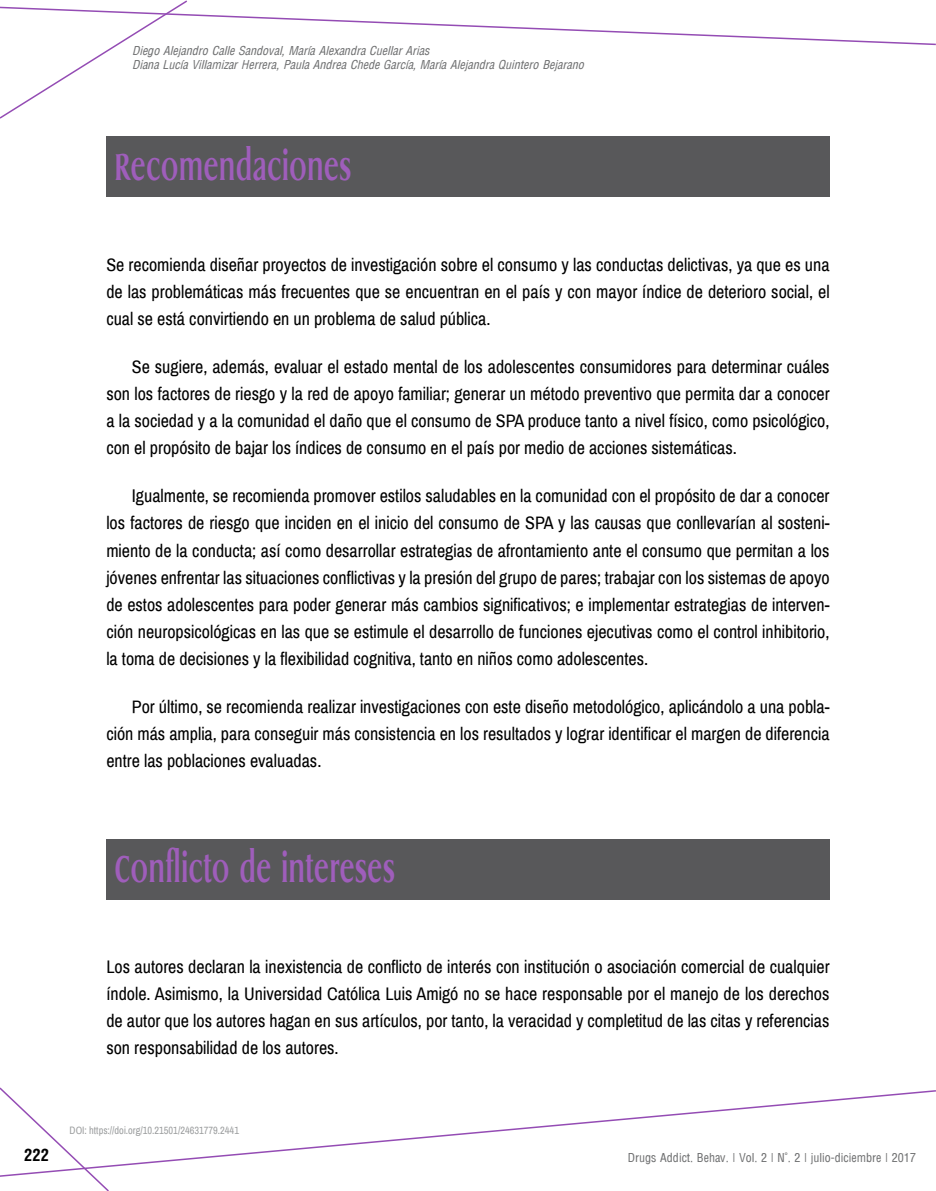
<style>
.page{position:relative;width:936px;height:1191px;background:#fff}
.page>*{position:absolute;margin:0;border:0;box-sizing:border-box;transform-origin:0 0}
.t1{font:700 37.5px "Griffon Condensed";letter-spacing:.02em;color:#9f5ebb}
.t2{font:18px/27px "Archivo Narrow";color:#000;text-align:justify}
.t3{font:700 condensed 16.5px "Arena";color:#000}
.t4{font:italic condensed 12px/13.8px "Arena";color:#707172}
.t5{font:12px "Arena Condensed";color:#707172}
.t6{font:10.5px "Archivo Narrow";color:#9c9e9f}
</style>
<div class="page">
<svg style="left:0;top:0;width:935px;height:119px"></svg>
<svg style="left:110px;top:1090px;width:825px;height:77px"></svg>
<svg style="left:0;top:1087px;width:110px;height:104px"></svg>
<div style="left:106px;top:136px;width:723px;height:61px;background:#58585a"></div>
<div style="left:106px;top:838px;width:723px;height:61px;background:#58585a"></div>
<p class="t4" style="left:132px;top:44px;width:453px">Diego Alejandro Calle Sandoval, María Alexandra Cuellar Arias<br>Diana Lucía Villamizar Herrera, Paula Andrea Chede García, María Alejandra Quintero Bejarano</p>
<h1 class="t1" style="left:115px;top:141px;width:238px">Recomendaciones</h1>
<p class="t2" style="left:106px;top:251px;width:724px">Se recomienda diseñar proyectos de investigación sobre el consumo y las conductas delictivas, ya que es una de las problemáticas más frecuentes que se encuentran en el país y con mayor índice de deterioro social, el cual se está convirtiendo en un problema de salud pública.</p>
<p class="t2" style="left:106px;top:354px;width:724px;text-indent:26px">Se sugiere, además, evaluar el estado mental de los adolescentes consumidores para determinar cuáles son los factores de riesgo y la red de apoyo familiar; generar un método preventivo que permita dar a conocer a la sociedad y a la comunidad el daño que el consumo de SPA produce tanto a nivel físico, como psicológico, con el propósito de bajar los índices de consumo en el país por medio de acciones sistemáticas.</p>
<p class="t2" style="left:106px;top:483px;width:724px;text-indent:26px">Igualmente, se recomienda promover estilos saludables en la comunidad con el propósito de dar a conocer los factores de riesgo que inciden en el inicio del consumo de SPA y las causas que conllevarían al sosteni&shy;miento de la conducta; así como desarrollar estrategias de afrontamiento ante el consumo que permitan a los jóvenes enfrentar las situaciones conflictivas y la presión del grupo de pares; trabajar con los sistemas de apoyo de estos adolescentes para poder generar más cambios significativos; e implementar estrategias de interven&shy;ción neuropsicológicas en las que se estimule el desarrollo de funciones ejecutivas como el control inhibitorio, la toma de decisiones y la flexibilidad cognitiva, tanto en niños como adolescentes.</p>
<p class="t2" style="left:106px;top:693px;width:724px;text-indent:26px">Por último, se recomienda realizar investigaciones con este diseño metodológico, aplicándolo a una pobla&shy;ción más amplia, para conseguir más consistencia en los resultados y lograr identificar el margen de diferencia entre las poblaciones evaluadas.</p>
<h1 class="t1" style="left:115px;top:843px;width:281px">Conflicto de intereses</h1>
<p class="t2" style="left:106px;top:953px;width:724px">Los autores declaran la inexistencia de conflicto de interés con institución o asociación comercial de cualquier índole. Asimismo, la Universidad Católica Luis Amigó no se hace responsable por el manejo de los derechos de autor que los autores hagan en sus artículos, por tanto, la veracidad y completitud de las citas y referencias son responsabilidad de los autores.</p>
<p class="t6" style="left:70px;top:1123px;width:171px">DOI: https://doi.org/10.21501/24631779.2441</p>
<p class="t3" style="left:24px;top:1145px;width:26px">222</p>
<p class="t5" style="left:628px;top:1150px;width:289px">Drugs Addict. Behav. | Vol. 2 | N°. 2 | julio-diciembre | 2017</p>
</div>
